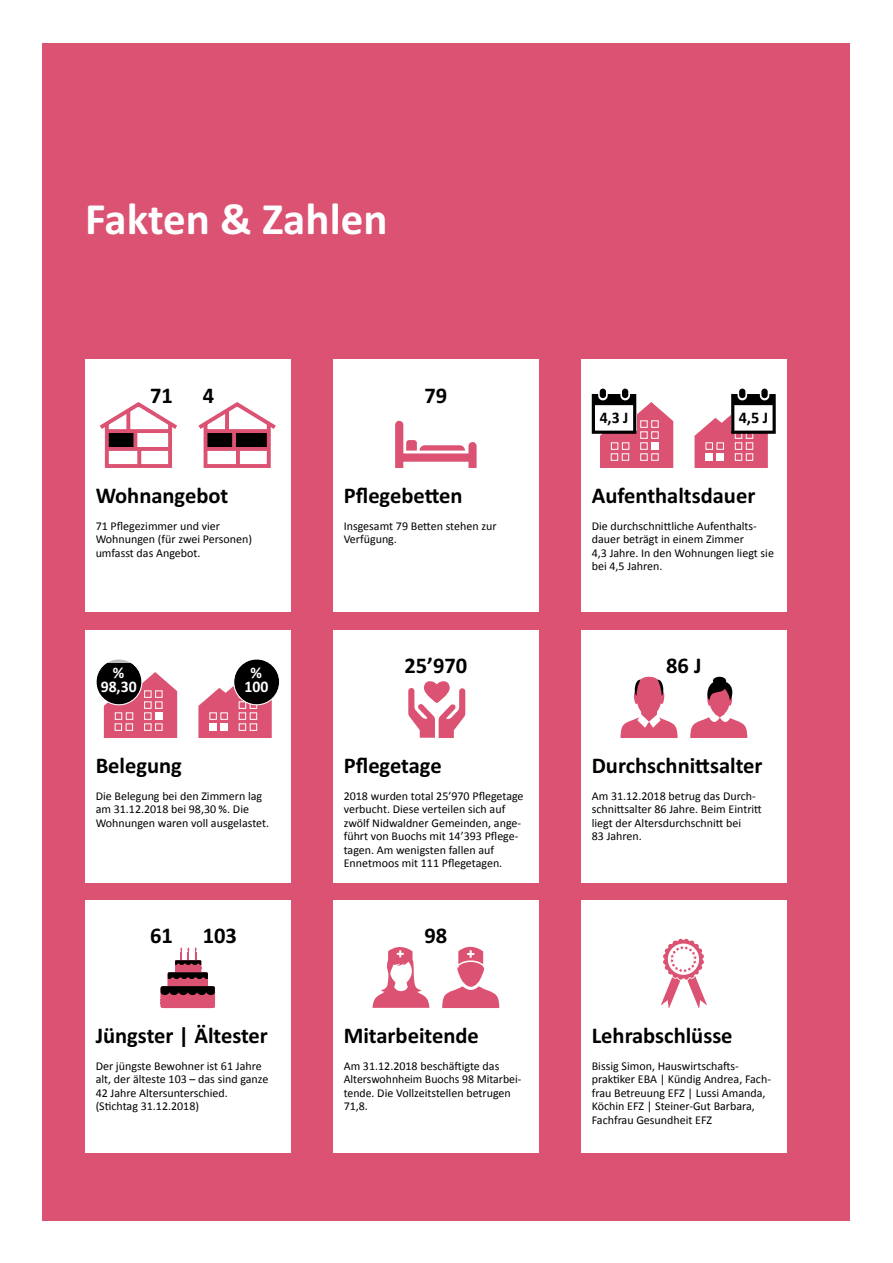
<style>
.page{position:relative;width:893px;height:1263px;background:#fff}
.page>*{position:absolute;margin:0;border:0;box-sizing:border-box;transform-origin:0 0}
.headline_inhaltsseit{font:700 45px "Calibri";color:#fff}
.infografik{font:700 22.5px "Calibri";color:#000}
.copy_bold{font:700 22.5px "Calibri";color:#000}
.copy_bold-2{font:700 16.2px "Calibri";color:#fff}
.copy_bold-3{font:700 16.2px "Calibri";color:#000}
.infografik_klein{font:12px/13.5px "Calibri";color:#000}
</style>
<div class="page">
<div style="left:43px;top:43px;width:807px;height:1177px;background:#db5272"></div>
<div style="left:85px;top:360px;width:206px;height:252px;background:#fff"></div>
<div style="left:85px;top:630px;width:206px;height:252px;background:#fff"></div>
<div style="left:333px;top:360px;width:206px;height:252px;background:#fff"></div>
<div style="left:581px;top:900px;width:206px;height:252px;background:#fff"></div>
<div style="left:581px;top:630px;width:206px;height:252px;background:#fff"></div>
<div style="left:333px;top:900px;width:206px;height:252px;background:#fff"></div>
<div style="left:85px;top:900px;width:206px;height:252px;background:#fff"></div>
<svg style="left:395px;top:421px;width:82px;height:47px"></svg>
<div style="left:96px;top:659px;width:46px;height:46px;background:#bcbcba;border-radius:50%"></div>
<svg style="left:98px;top:663px;width:79px;height:75px"></svg>
<div style="left:96px;top:659px;width:46px;height:46px;border:1px solid #fff;border-radius:50%"></div>
<svg style="left:198px;top:686px;width:74px;height:52px;background:#df6884"></svg>
<div style="left:239px;top:712px;width:7px;height:8px;border:1px solid #fff"></div>
<div style="left:250px;top:712px;width:7px;height:8px;border:1px solid #fff"></div>
<div style="left:239px;top:701px;width:7px;height:8px;border:1px solid #fff"></div>
<div style="left:250px;top:701px;width:7px;height:8px;border:1px solid #fff"></div>
<div style="left:239px;top:723px;width:7px;height:8px;border:1px solid #fff"></div>
<div style="left:250px;top:723px;width:7px;height:8px;border:1px solid #fff"></div>
<div style="left:209px;top:712px;width:8px;height:8px;border:1px solid #fff"></div>
<div style="left:220px;top:712px;width:8px;height:8px;border:1px solid #fff"></div>
<div style="left:209px;top:723px;width:8px;height:8px;background:#fff"></div>
<div style="left:220px;top:723px;width:8px;height:8px;background:#fff"></div>
<div style="left:234px;top:659px;width:45px;height:45px;background:#000;border-radius:23px"></div>
<div style="left:233px;top:659px;width:47px;height:46px;border:1px solid #fff;border-radius:50%"></div>
<div style="left:168px;top:972px;width:40px;height:19px;background:#db5272"></div>
<svg style="left:168px;top:947px;width:40px;height:32px"></svg>
<div style="left:161px;top:986px;width:54px;height:22px;background:#db5272;border-radius:2px"></div>
<svg style="left:161px;top:986px;width:54px;height:9px"></svg>
<svg style="left:442px;top:946px;width:57px;height:62px"></svg>
<svg style="left:372px;top:947px;width:57px;height:61px"></svg>
<svg style="left:620px;top:677px;width:57px;height:61px"></svg>
<svg style="left:690px;top:677px;width:57px;height:61px"></svg>
<div style="left:333px;top:630px;width:206px;height:252px;background:#fff"></div>
<svg style="left:408px;top:681px;width:57px;height:57px"></svg>
<div style="left:581px;top:360px;width:206px;height:252px;background:#fff"></div>
<div style="left:622px;top:389px;width:6px;height:9px;background:#000;border-radius:3px"></div>
<svg style="left:592px;top:394px;width:81px;height:74px"></svg>
<div style="left:600px;top:389px;width:6px;height:9px;background:#000;border-radius:3px"></div>
<div style="left:761px;top:389px;width:7px;height:9px;background:#000;border-radius:3px"></div>
<svg style="left:694px;top:394px;width:82px;height:74px"></svg>
<div style="left:739px;top:389px;width:6px;height:9px;background:#000;border-radius:3px"></div>
<svg style="left:99px;top:402px;width:78px;height:66px"></svg>
<svg style="left:198px;top:402px;width:78px;height:66px"></svg>
<svg style="left:661px;top:939px;width:46px;height:69px"></svg>
<p class="headline_inhaltsseit" style="left:85px;top:187px;width:304px">Fakten &amp; Zahlen</p>
<p class="copy_bold" style="left:150px;top:379px;width:24px">71</p>
<p class="copy_bold" style="left:424px;top:379px;width:24px">79</p>
<p class="copy_bold" style="left:203px;top:379px;width:13px">4</p>
<p class="infografik" style="left:96px;top:479px;width:134px">Wohnangebot</p>
<p class="infografik_klein" style="left:96px;top:519px;width:158px">71 Pflegezimmer und vier<br>Wohnungen (für zwei Personen) umfasst das Angebot.</p>
<p class="copy_bold-2" style="left:113px;top:661px;width:13px">%</p>
<p class="copy_bold-2" style="left:101px;top:675px;width:37px">98,30</p>
<p class="copy_bold-2" style="left:251px;top:661px;width:13px">%</p>
<p class="copy_bold-2" style="left:244px;top:675px;width:25px">100</p>
<p class="infografik" style="left:96px;top:749px;width:88px">Belegung</p>
<p class="infografik_klein" style="left:96px;top:789px;width:175px">Die Belegung bei den Zimmern lag am 31.12.2018 bei 98,30 %. Die<br>Wohnungen waren voll ausgelastet.</p>
<p class="infografik" style="left:344px;top:479px;width:120px">Pflegebetten</p>
<p class="infografik_klein" style="left:344px;top:519px;width:154px">Insgesamt 79 Betten stehen zur<br>Verfügung.</p>
<p class="copy_bold" style="left:404px;top:649px;width:64px">25’970</p>
<p class="infografik" style="left:344px;top:749px;width:99px">Pflegetage</p>
<p class="infografik_klein" style="left:344px;top:789px;width:181px">2018 wurden total 25’970 Pflegetage verbucht. Diese verteilen sich auf zwölf Nidwaldner Gemeinden, ange&shy;führt von Buochs mit 14’393 Pflege&shy;tagen. Am wenigsten fallen auf Ennetmoos mit 111 Pflegetagen.</p>
<p class="copy_bold" style="left:150px;top:919px;width:24px">61</p>
<p class="copy_bold" style="left:203px;top:919px;width:36px">103</p>
<p class="copy_bold" style="left:424px;top:919px;width:24px">98</p>
<p class="infografik" style="left:96px;top:1019px;width:174px">Jüngster | Ältester</p>
<p class="infografik_klein" style="left:96px;top:1059px;width:174px">Der jüngste Bewohner ist 61 Jahre alt, der älteste 103 – das sind ganze<br>42 Jahre Altersunterschied. (Stichtag 31.12.2018)</p>
<p class="infografik" style="left:344px;top:1019px;width:137px">Mitarbeitende</p>
<p class="infografik_klein" style="left:344px;top:1059px;width:179px">Am 31.12.2018 beschäftigte das<br>Alterswohnheim Buochs 98 Mitarbei&shy;tende. Die Vollzeitstellen betrugen<br>71,8.</p>
<p class="copy_bold-3" style="left:600px;top:406px;width:30px">4,3 J</p>
<p class="copy_bold-3" style="left:739px;top:406px;width:31px">4,5 J</p>
<p class="infografik" style="left:592px;top:479px;width:165px">Aufenthaltsdauer</p>
<p class="infografik_klein" style="left:592px;top:519px;width:184px">Die durchschnittliche Aufenthalts&shy;dauer beträgt in einem Zimmer<br>4,3 Jahre. In den Wohnungen liegt sie bei 4,5 Jahren.</p>
<p class="copy_bold" style="left:666px;top:649px;width:37px">86 J</p>
<p class="infografik" style="left:592px;top:749px;width:172px">Durchschnittsalter</p>
<p class="infografik_klein" style="left:592px;top:789px;width:172px">Am 31.12.2018 betrug das Durch&shy;schnittsalter 86 Jahre. Beim Eintritt liegt der Altersdurchschnitt bei<br>83 Jahren.</p>
<p class="infografik" style="left:592px;top:1019px;width:142px">Lehrabschlüsse</p>
<p class="infografik_klein" style="left:592px;top:1059px;width:181px">Bissig Simon, Hauswirtschafts&shy;praktiker EBA | Kündig Andrea, Fach&shy;frau Betreuung EFZ | Lussi Amanda,<br>Köchin EFZ | Steiner-Gut Barbara,<br>Fachfrau Gesundheit EFZ</p>
</div>
